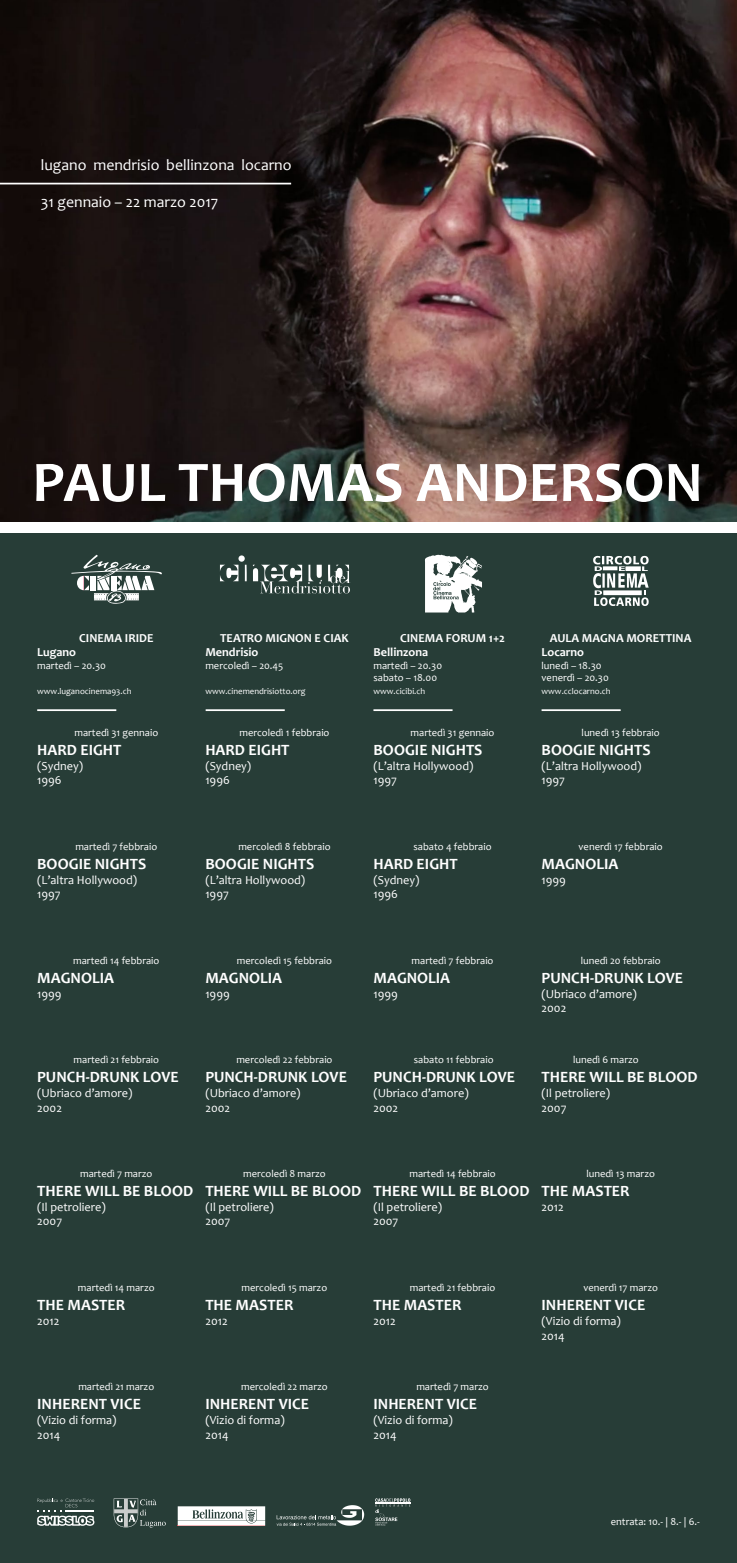
<style>
.page{position:relative;width:737px;height:1563px;background:#fff}
.page>*{position:absolute;margin:0;border:0;box-sizing:border-box;transform-origin:0 0}
.t1{font:700 57.93px "Candara";color:#fff}
.t2{font:700 15.75px "Candara";color:#fff}
.t3{font:15.75px "Candara";color:#fff}
.t4{font:12.25px/14.7px "Candara";color:#fff}
.t5{font:700 12.25px/14.7px "Candara";color:#fff}
.t6{font:10.5px/12.6px "Candara";color:#fff}
.t7{font:8.75px "Candara";color:#fff}
</style>
<div class="page">
<img style="left:0;top:0;width:737px;height:521px">
<div style="left:0;top:533px;width:737px;height:1030px;background:#273d37"></div>
<hr style="left:0;top:183px;width:291px;height:1px;background:#fff">
<svg style="left:71px;top:555px;width:91px;height:49px"></svg>
<svg style="left:238px;top:555px;width:7px;height:7px"></svg>
<svg style="left:245px;top:565px;width:2px;height:16px"></svg>
<svg style="left:220px;top:565px;width:18px;height:16px"></svg>
<svg style="left:253px;top:565px;width:97px;height:29px"></svg>
<svg style="left:425px;top:555px;width:57px;height:57px"></svg>
<svg style="left:593px;top:556px;width:55px;height:50px"></svg>
<svg style="left:114px;top:1498px;width:52px;height:29px"></svg>
<svg style="left:178px;top:1506px;width:87px;height:19px;background:#d9dddc"></svg>
<svg style="left:276px;top:1505px;width:88px;height:20px"></svg>
<svg style="left:37px;top:1498px;width:57px;height:27px"></svg>
<hr style="left:37px;top:709px;width:79px;height:2px;background:#fff">
<hr style="left:206px;top:709px;width:79px;height:2px;background:#fff">
<hr style="left:373px;top:709px;width:79px;height:2px;background:#fff">
<hr style="left:541px;top:709px;width:79px;height:2px;background:#fff">
<svg style="left:375px;top:1498px;width:35px;height:27px"></svg>
<h2 class="t3" style="left:41px;top:155px;width:252px">lugano mendrisio bellinzona locarno</h2>
<h2 class="t3" style="left:41px;top:192px;width:179px">31 gennaio – 22 marzo 2017</h2>
<h1 class="t1" style="left:32px;top:446px;width:672px">PAUL THOMAS ANDERSON</h1>
<p class="t5" style="left:79px;top:630px;width:76px">CINEMA IRIDE</p>
<p class="t5" style="left:37px;top:645px;width:40px">Lugano</p>
<p class="t6" style="left:37px;top:659px;width:70px">martedì – 20.30</p>
<p class="t7" style="left:37px;top:686px;width:96px">www.luganocinema93.ch</p>
<p class="t6" style="left:74px;top:726px;width:85px">martedì 31 gennaio</p>
<h2 class="t2" style="left:37px;top:740px;width:86px">HARD EIGHT</h2>
<p class="t4" style="left:37px;top:758px;width:47px">(Sydney)<br>1996</p>
<p class="t6" style="left:75px;top:840px;width:83px">martedì 7 febbraio</p>
<h2 class="t2" style="left:37px;top:854px;width:111px">BOOGIE NIGHTS</h2>
<p class="t4" style="left:37px;top:872px;width:101px">(L’altra Hollywood)<br>1997</p>
<p class="t6" style="left:73px;top:954px;width:88px">martedì 14 febbraio</p>
<h2 class="t2" style="left:37px;top:968px;width:78px">MAGNOLIA</h2>
<p class="t4" style="left:37px;top:986px;width:26px">1999</p>
<p class="t6" style="left:74px;top:1053px;width:87px">martedì 21 febbraio</p>
<h2 class="t2" style="left:37px;top:1067px;width:143px">PUNCH-DRUNK LOVE</h2>
<p class="t4" style="left:37px;top:1085px;width:97px">(Ubriaco d’amore)<br>2002</p>
<p class="t5" style="left:205px;top:630px;width:145px;text-indent:15px">TEATRO MIGNON E CIAK<br>Mendrisio</p>
<p class="t6" style="left:205px;top:659px;width:79px">mercoledì – 20.45</p>
<p class="t7" style="left:205px;top:686px;width:102px">www.cinemendrisiotto.org</p>
<p class="t6" style="left:239px;top:726px;width:92px">mercoledì 1 febbraio</p>
<h2 class="t2" style="left:205px;top:740px;width:86px">HARD EIGHT</h2>
<p class="t4" style="left:205px;top:758px;width:47px">(Sydney)<br>1996</p>
<p class="t6" style="left:238px;top:840px;width:94px">mercoledì 8 febbraio</p>
<h2 class="t2" style="left:205px;top:854px;width:111px">BOOGIE NIGHTS</h2>
<p class="t4" style="left:205px;top:872px;width:101px">(L’altra Hollywood)<br>1997</p>
<p class="t6" style="left:237px;top:954px;width:97px">mercoledì 15 febbraio</p>
<h2 class="t2" style="left:205px;top:968px;width:78px">MAGNOLIA</h2>
<p class="t4" style="left:205px;top:986px;width:26px">1999</p>
<p class="t6" style="left:236px;top:1053px;width:98px">mercoledì 22 febbraio</p>
<h2 class="t2" style="left:205px;top:1067px;width:143px">PUNCH-DRUNK LOVE</h2>
<p class="t4" style="left:205px;top:1085px;width:97px">(Ubriaco d’amore)<br>2002</p>
<p class="t5" style="left:373px;top:630px;width:133px;text-indent:27px">CINEMA FORUM 1+2<br>Bellinzona</p>
<p class="t6" style="left:373px;top:659px;width:70px">martedì – 20.30 sabato – 18.00</p>
<p class="t7" style="left:373px;top:686px;width:53px">www.cicibi.ch</p>
<p class="t6" style="left:410px;top:726px;width:85px">martedì 31 gennaio</p>
<h2 class="t2" style="left:373px;top:740px;width:111px">BOOGIE NIGHTS</h2>
<p class="t4" style="left:373px;top:758px;width:101px">(L’altra Hollywood)<br>1997</p>
<p class="t6" style="left:413px;top:840px;width:79px">sabato 4 febbraio</p>
<h2 class="t2" style="left:373px;top:854px;width:86px">HARD EIGHT</h2>
<p class="t4" style="left:373px;top:872px;width:47px">(Sydney)<br>1996</p>
<p class="t6" style="left:411px;top:954px;width:83px">martedì 7 febbraio</p>
<h2 class="t2" style="left:373px;top:968px;width:78px">MAGNOLIA</h2>
<p class="t4" style="left:373px;top:986px;width:26px">1999</p>
<p class="t6" style="left:414px;top:1053px;width:81px">sabato 11 febbraio</p>
<h2 class="t2" style="left:373px;top:1067px;width:143px">PUNCH-DRUNK LOVE</h2>
<p class="t4" style="left:373px;top:1085px;width:97px">(Ubriaco d’amore)<br>2002</p>
<p class="t5" style="left:541px;top:630px;width:151px;text-indent:8px">AULA MAGNA MORETTINA<br>Locarno</p>
<p class="t6" style="left:541px;top:659px;width:69px">lunedì – 18.30 venerdì – 20.30</p>
<p class="t7" style="left:541px;top:686px;width:71px">www.cclocarno.ch</p>
<p class="t6" style="left:581px;top:726px;width:80px">lunedì 13 febbraio</p>
<h2 class="t2" style="left:541px;top:740px;width:111px">BOOGIE NIGHTS</h2>
<p class="t4" style="left:541px;top:758px;width:101px">(L’altra Hollywood)<br>1997</p>
<p class="t6" style="left:578px;top:840px;width:86px">venerdì 17 febbraio</p>
<h2 class="t2" style="left:541px;top:854px;width:78px">MAGNOLIA</h2>
<p class="t4" style="left:541px;top:872px;width:26px">1999</p>
<p class="t6" style="left:580px;top:954px;width:81px">lunedì 20 febbraio</p>
<h2 class="t2" style="left:541px;top:968px;width:143px">PUNCH-DRUNK LOVE</h2>
<p class="t4" style="left:541px;top:986px;width:97px">(Ubriaco d’amore)<br>2002</p>
<p class="t6" style="left:573px;top:1053px;width:67px">lunedì 6 marzo</p>
<h2 class="t2" style="left:541px;top:1067px;width:157px">THERE WILL BE BLOOD</h2>
<p class="t4" style="left:541px;top:1085px;width:70px">(Il petroliere)<br>2007</p>
<p class="t6" style="left:80px;top:1167px;width:74px">martedì 7 marzo</p>
<h2 class="t2" style="left:37px;top:1181px;width:157px">THERE WILL BE BLOOD</h2>
<p class="t4" style="left:37px;top:1199px;width:70px">(Il petroliere)<br>2007</p>
<p class="t6" style="left:243px;top:1167px;width:84px">mercoledì 8 marzo</p>
<h2 class="t2" style="left:205px;top:1181px;width:157px">THERE WILL BE BLOOD</h2>
<p class="t4" style="left:205px;top:1199px;width:70px">(Il petroliere)<br>2007</p>
<p class="t6" style="left:409px;top:1167px;width:88px">martedì 14 febbraio</p>
<h2 class="t2" style="left:373px;top:1181px;width:157px">THERE WILL BE BLOOD</h2>
<p class="t4" style="left:373px;top:1199px;width:70px">(Il petroliere)<br>2007</p>
<p class="t6" style="left:586px;top:1167px;width:70px">lunedì 13 marzo</p>
<h2 class="t2" style="left:541px;top:1181px;width:90px">THE MASTER</h2>
<p class="t4" style="left:541px;top:1199px;width:24px">2012</p>
<p class="t6" style="left:78px;top:1281px;width:78px">martedì 14 marzo</p>
<h2 class="t2" style="left:37px;top:1295px;width:90px">THE MASTER</h2>
<p class="t4" style="left:37px;top:1313px;width:24px">2012</p>
<p class="t6" style="left:78px;top:1380px;width:77px">martedì 21 marzo</p>
<h2 class="t2" style="left:37px;top:1394px;width:105px">INHERENT VICE</h2>
<p class="t4" style="left:37px;top:1412px;width:81px">(Vizio di forma)<br>2014</p>
<p class="t6" style="left:241px;top:1281px;width:87px">mercoledì 15 marzo</p>
<h2 class="t2" style="left:205px;top:1295px;width:90px">THE MASTER</h2>
<p class="t4" style="left:205px;top:1313px;width:24px">2012</p>
<p class="t6" style="left:241px;top:1380px;width:88px">mercoledì 22 marzo</p>
<h2 class="t2" style="left:205px;top:1394px;width:105px">INHERENT VICE</h2>
<p class="t4" style="left:205px;top:1412px;width:81px">(Vizio di forma)<br>2014</p>
<p class="t6" style="left:410px;top:1281px;width:87px">martedì 21 febbraio</p>
<h2 class="t2" style="left:373px;top:1295px;width:90px">THE MASTER</h2>
<p class="t4" style="left:373px;top:1313px;width:24px">2012</p>
<p class="t6" style="left:416px;top:1380px;width:74px">martedì 7 marzo</p>
<h2 class="t2" style="left:373px;top:1394px;width:105px">INHERENT VICE</h2>
<p class="t4" style="left:373px;top:1412px;width:81px">(Vizio di forma)<br>2014</p>
<p class="t6" style="left:583px;top:1281px;width:76px">venerdì 17 marzo</p>
<h2 class="t2" style="left:541px;top:1295px;width:105px">INHERENT VICE</h2>
<p class="t4" style="left:541px;top:1313px;width:81px">(Vizio di forma)<br>2014</p>
<p class="t6" style="left:611px;top:1515px;width:90px">entrata: 10.- | 8.- | 6.-</p>
</div>
